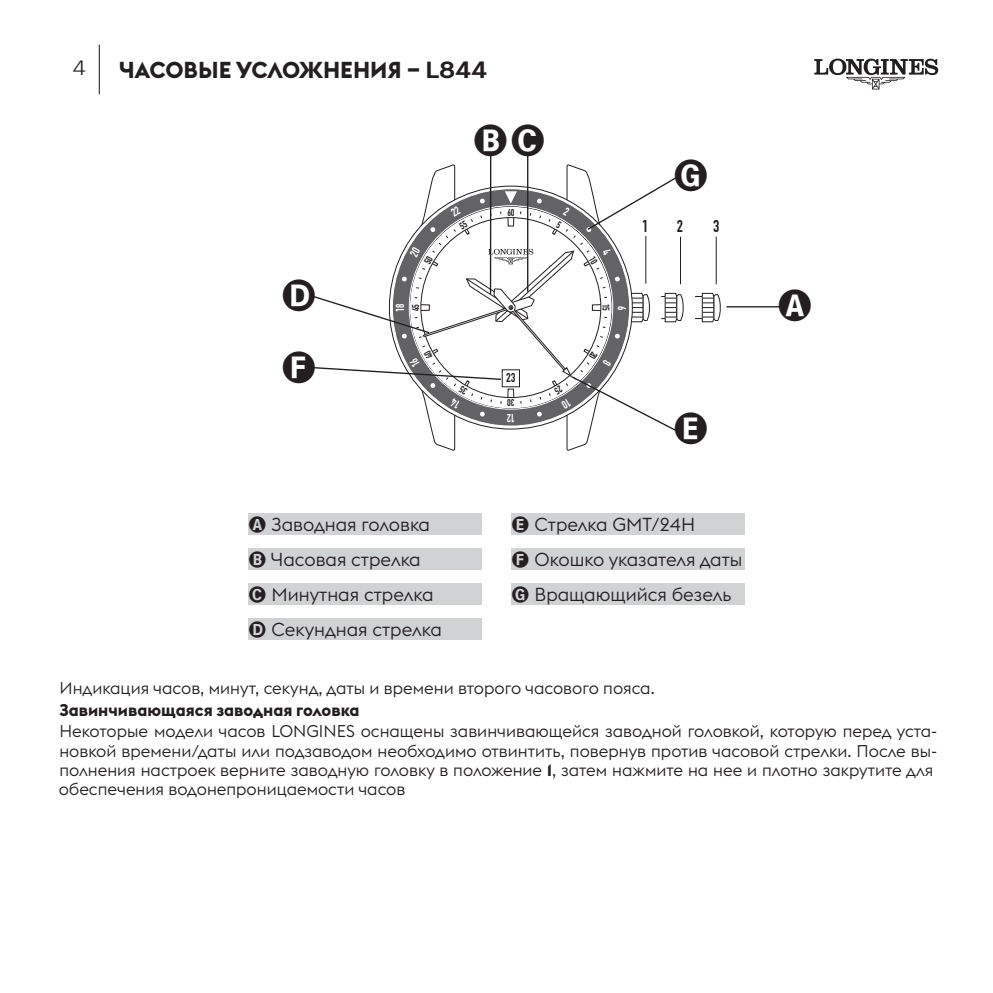
<style>
.page{position:relative;width:993px;height:993px;background:#fff}
.page>*{position:absolute;margin:0;border:0;box-sizing:border-box;transform-origin:0 0}
.Entete_gras{font:700 22.75px "Euclid Flex";color:#231f20}
.pagina{font:300 20.3px "Longines Sans Text";color:#231f20}
.expli_ligne_new{font:300 18.55px "Euclid Flex";color:#231f20}
.texte{font:300 16.8px/19.2px "Euclid Flex";color:#231f20}
.titre_paragraphe{font:700 16.8px "Euclid Flex";color:#231f20}
.t1{font:16.8px "DIN1451 Com Engschrift";color:#231f20}
.t2{font:12.6px "DIN1451 Com Engschrift";color:#231f20}
.t3{font:11.55px "DIN1451 Com Engschrift";color:#fff}
.t4{font:9.8px "DIN1451 Com Engschrift";letter-spacing:-.03em;color:#231f20}
.s1{font-family:"Longines Sans Text"}
.s2{font-weight:700}
</style>
<div class="page">
<hr style="left:99px;top:45px;width:1px;height:49px;background:#231f20">
<svg style="left:814px;top:59px;width:123px;height:30px"></svg>
<hr style="left:726px;top:306px;width:56px;height:1px;background:#231f20">
<div style="left:248px;top:513px;width:233px;height:22px;background:#d1d2d4"></div>
<div style="left:248px;top:548px;width:233px;height:22px;background:#d1d2d4"></div>
<div style="left:248px;top:583px;width:233px;height:22px;background:#d1d2d4"></div>
<div style="left:248px;top:618px;width:233px;height:22px;background:#d1d2d4"></div>
<div style="left:511px;top:513px;width:233px;height:22px;background:#d1d2d4"></div>
<div style="left:511px;top:548px;width:233px;height:22px;background:#d1d2d4"></div>
<div style="left:511px;top:583px;width:233px;height:22px;background:#d1d2d4"></div>
<svg style="left:312px;top:152px;width:408px;height:299px"></svg>
<p class="pagina" style="left:73px;top:51px;width:15px">4</p>
<p class="Entete_gras" style="left:119px;top:57px;width:369px">ЧАСОВЫЕ УСЛОЖНЕНИЯ – <span class="s1">L844</span></p>
<p class="t4" style="left:507px;top:207px;width:8px">60</p>
<p class="t1" style="left:642px;top:217px;width:8px">1</p>
<p class="t1" style="left:676px;top:217px;width:8px">2</p>
<p class="t1" style="left:712px;top:217px;width:8px">3</p>
<p class="t3" style="left:393px;top:311px;width:10px;rotate:-90deg">18</p>
<p class="t4" style="left:410px;top:311px;width:8px;rotate:-90deg">45</p>
<p class="t3" style="left:628px;top:305px;width:6px;rotate:90deg">6</p>
<p class="t4" style="left:611px;top:304px;width:8px;rotate:90deg">15</p>
<p class="t2" style="left:506px;top:370px;width:11px">23</p>
<p class="t4" style="left:514px;top:408px;width:8px;rotate:-180deg">30</p>
<p class="t3" style="left:515px;top:425px;width:10px;rotate:-180deg">12</p>
<p class="expli_ligne_new" style="left:271px;top:514px;width:160px">Заводная головка</p>
<p class="expli_ligne_new" style="left:271px;top:549px;width:151px">Часовая стрелка</p>
<p class="expli_ligne_new" style="left:271px;top:584px;width:163px">Минутная стрелка</p>
<p class="expli_ligne_new" style="left:271px;top:619px;width:172px">Секундная стрелка</p>
<p class="expli_ligne_new" style="left:534px;top:514px;width:162px">Стрелка GMT/24H</p>
<p class="expli_ligne_new" style="left:534px;top:549px;width:209px">Окошко указателя даты</p>
<p class="expli_ligne_new" style="left:534px;top:584px;width:198px">Вращающийся безель</p>
<p class="texte" style="left:59px;top:678px;width:596px">Индикация часов, минут, секунд, даты и времени второго часового пояса.</p>
<p class="titre_paragraphe" style="left:59px;top:699px;width:301px">Завинчивающаяся заводная головка</p>
<p class="texte" style="left:59px;top:721px;width:880px">Некоторые модели часов LONGINES оснащены завинчивающейся заводной головкой, которую перед уста&shy;новкой времени/даты или подзаводом необходимо отвинтить, повернув против часовой стрелки. После вы&shy;полнения настроек верните заводную головку в положение <span class="s2">1</span>, затем нажмите на нее и плотно закрутите для обеспечения водонепроницаемости часов</p>
</div>
